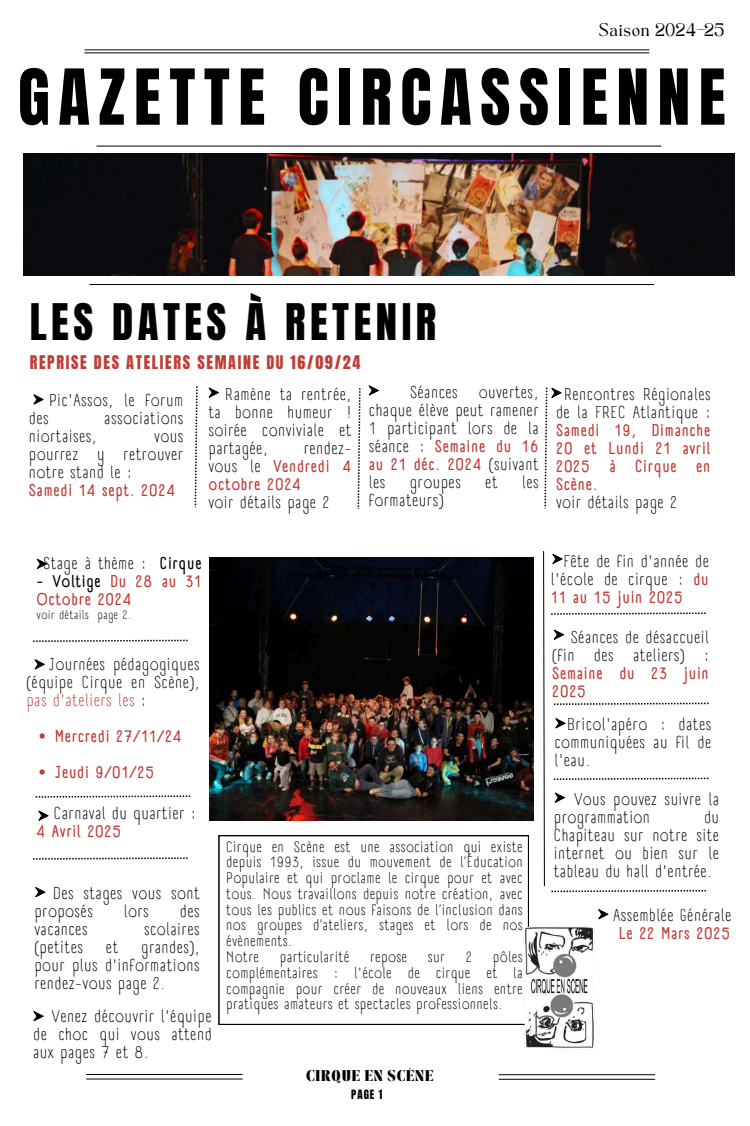
<style>
.page{position:relative;width:750px;height:1126px;background:#fff}
.page>*{position:absolute;margin:0;border:0;box-sizing:border-box;transform-origin:0 0}
.t1{font:65.5px "Anton";letter-spacing:.13em;color:#000}
.t2{font:42.8px "Anton";letter-spacing:.105em;color:#000}
.t3{font:16.7px/18px "A Day Without Sun Text";letter-spacing:.07em;color:#000;text-align:justify}
.t4{font:700 16.7px/18px "A Day Without Sun Text";letter-spacing:.07em;color:#bf3c37}
.t5{font:16px "Anton";letter-spacing:.105em;color:#bf3c37}
.t6{font:14.7px/15.8px "A Day Without Sun Text";letter-spacing:.07em;color:#000}
.t7{font:12.7px "TAN Angleton";color:#000}
.t8{font:12px "A Day Without Sun Text";letter-spacing:.07em;color:#000}
.t9{font:10.9px "Anton";color:#000}
.t10{font:700 9.6px "TANASHFORD";letter-spacing:.09em;color:#000}
.s1{font-weight:400;color:#000}
.s2{font-weight:700;color:#bf3c37}
.s3{font-weight:700}
.s4{color:#000}
.s5{color:#bf3c37}
</style>
<div class="page">
<hr style="left:97px;top:146px;width:564px;height:1px;background:#000">
<img style="left:24px;top:154px;width:710px;height:121px">
<hr style="left:90px;top:284px;width:564px;height:1px;background:#000">
<hr style="left:85px;top:52px;width:564px;height:1px;background:#000">
<hr style="left:85px;top:49px;width:564px;height:1px;background:#000">
<svg style="left:195px;top:386px;width:3px;height:121px"></svg>
<svg style="left:34px;top:394px;width:9px;height:10px"></svg>
<svg style="left:209px;top:387px;width:10px;height:10px"></svg>
<svg style="left:369px;top:385px;width:10px;height:10px"></svg>
<img style="left:209px;top:557px;width:325px;height:263px">
<hr style="left:87px;top:1078px;width:155px;height:1px;background:#000">
<hr style="left:87px;top:1073px;width:155px;height:1px;background:#000">
<hr style="left:499px;top:1078px;width:156px;height:1px;background:#000">
<hr style="left:499px;top:1073px;width:156px;height:1px;background:#000">
<svg style="left:40px;top:733px;width:5px;height:5px"></svg>
<svg style="left:40px;top:769px;width:5px;height:5px"></svg>
<svg style="left:35px;top:659px;width:9px;height:10px"></svg>
<svg style="left:37px;top:558px;width:10px;height:10px"></svg>
<svg style="left:33px;top:639px;width:155px;height:2px"></svg>
<svg style="left:33px;top:857px;width:155px;height:2px"></svg>
<svg style="left:553px;top:554px;width:9px;height:9px"></svg>
<svg style="left:551px;top:612px;width:155px;height:2px"></svg>
<svg style="left:554px;top:629px;width:10px;height:10px"></svg>
<svg style="left:554px;top:702px;width:155px;height:2px"></svg>
<svg style="left:556px;top:718px;width:9px;height:9px"></svg>
<svg style="left:35px;top:887px;width:10px;height:9px"></svg>
<svg style="left:34px;top:1011px;width:9px;height:9px"></svg>
<svg style="left:39px;top:810px;width:9px;height:10px"></svg>
<svg style="left:36px;top:795px;width:154px;height:2px"></svg>
<svg style="left:555px;top:792px;width:10px;height:10px"></svg>
<svg style="left:543px;top:551px;width:2px;height:335px"></svg>
<svg style="left:554px;top:777px;width:154px;height:2px"></svg>
<svg style="left:219px;top:835px;width:310px;height:189px"></svg>
<img style="left:488px;top:918px;width:114px;height:132px">
<svg style="left:358px;top:388px;width:3px;height:121px"></svg>
<svg style="left:544px;top:387px;width:17px;height:121px"></svg>
<svg style="left:551px;top:889px;width:155px;height:2px"></svg>
<svg style="left:598px;top:909px;width:10px;height:9px"></svg>
<p class="t7" style="left:599px;top:23px;width:127px">SAISON 2024--25</p>
<h1 class="t1" style="left:18px;top:50px;width:709px">GAZETTE CIRCASSIENNE</h1>
<h2 class="t2" style="left:30px;top:291px;width:408px">LES DATES À RETENIR</h2>
<p class="t5" style="left:30px;top:351px;width:332px">REPRISE DES ATELIERS SEMAINE DU 16/09/24</p>
<p class="t3" style="left:50px;top:390px;width:135px">Pic'Assos, le forum</p>
<p class="t3" style="left:29px;top:408px;width:21px">des</p>
<p class="t3" style="left:105px;top:408px;width:80px">associations</p>
<p class="t3" style="left:29px;top:426px;width:69px">niortaises,</p>
<p class="t3" style="left:29px;top:426px;width:155px;text-indent:125px">vous pourrez y retrouver notre stand le :</p>
<p class="t4" style="left:29px;top:480px;width:147px">Samedi 14 sept. 2024</p>
<p class="t3" style="left:209px;top:385px;width:144px;text-indent:17px">Ramène ta rentrée, ta bonne humeur ! soirée conviviale et partagée,</p>
<p class="t4" style="left:209px;top:439px;width:144px;text-align:justify;text-indent:95px"><span class="s1">rendez&shy;vous le</span> Vendredi 4 octobre 2024</p>
<p class="t3" style="left:209px;top:493px;width:122px">voir détails page 2</p>
<p class="t3" style="left:410px;top:383px;width:49px">Séances</p>
<p class="t3" style="left:369px;top:383px;width:171px;text-indent:110px">ouvertes, chaque élève peut ramener 1 participant lors de la séance : <span class="s2">Semaine du 16 au 21 déc. 2024</span> (suivant les</p>
<p class="t3" style="left:410px;top:473px;width:52px">groupes</p>
<p class="t3" style="left:486px;top:473px;width:13px">et</p>
<p class="t3" style="left:522px;top:473px;width:17px">les</p>
<p class="t3" style="left:369px;top:491px;width:75px">formateurs)</p>
<p class="t3" style="left:556px;top:385px;width:155px;text-align:center">Rencontres Régionales de la FREC Atlantique :</p>
<p class="t4" style="left:556px;top:421px;width:155px;text-align:justify">Samedi 19, Dimanche 20 et Lundi 21 avril 2025 à Cirque en Scène.</p>
<p class="t3" style="left:556px;top:493px;width:122px">voir détails page 2</p>
<p class="t3" style="left:44px;top:554px;width:160px">Stage à thème : <span class="s3">Cirque</span></p>
<p class="t4" style="left:37px;top:572px;width:166px"><span class="s4">- Voltige</span> Du 28 au 31<br>Octobre 2024</p>
<p class="t8" style="left:37px;top:607px;width:96px">voir détails page 2.</p>
<p class="t3" style="left:27px;top:654px;width:174px;text-indent:22px">Journées pédagogiques (équipe Cirque en Scène), <span class="s5">pas d'ateliers les</span> :</p>
<p class="t4" style="left:55px;top:717px;width:128px;line-height:36px">Mercredi 27/11/24<br>Jeudi 9/01/25</p>
<p class="t3" style="left:54px;top:804px;width:143px">Carnaval du quartier :</p>
<p class="t4" style="left:37px;top:822px;width:86px">4 Avril 2025</p>
<p class="t3" style="left:35px;top:884px;width:166px;text-indent:19px">Des stages vous sont proposés</p>
<p class="t3" style="left:124px;top:902px;width:26px">lors</p>
<p class="t3" style="left:180px;top:902px;width:21px">des</p>
<p class="t3" style="left:35px;top:920px;width:54px">vacances</p>
<p class="t3" style="left:144px;top:920px;width:56px">scolaires</p>
<p class="t3" style="left:35px;top:938px;width:49px">(petites</p>
<p class="t3" style="left:106px;top:938px;width:13px">et</p>
<p class="t3" style="left:35px;top:938px;width:166px;text-indent:107px">grandes), pour plus d'informations rendez-vous page 2.</p>
<p class="t3" style="left:34px;top:1007px;width:179px;text-indent:19px">Venez découvrir l'équipe de choc qui vous attend aux pages 7 et 8.</p>
<p class="t6" style="left:227px;top:838px;width:297px">Cirque en Scène est une association qui existe depuis 1993, issue du mouvement de l’Éducation Populaire et qui proclame le cirque pour et avec tous. Nous travaillons depuis notre création, avec tous les publics et nous faisons de l’inclusion dans nos groupes d’ateliers, stages et lors de nos évènements.<br>Notre</p>
<p class="t6" style="left:227px;top:948px;width:297px;text-align:justify;text-indent:267px">pôles complémentaires : l'école de cirque et la compagnie pour créer de nouveaux liens entre pratiques amateurs et spectacles professionnels.</p>
<p class="t6" style="left:280px;top:948px;width:71px">particularité</p>
<p class="t6" style="left:371px;top:948px;width:38px">repose</p>
<p class="t6" style="left:428px;top:948px;width:18px">sur</p>
<p class="t6" style="left:466px;top:948px;width:7px">2</p>
<p class="t10" style="left:306px;top:1069px;width:129px">CIRQUE EN SCÈNE</p>
<p class="t9" style="left:351px;top:1085px;width:33px">PAGE 1</p>
<p class="t3" style="left:551px;top:552px;width:159px;text-indent:13px">Fête de fin d'année de l'école de cirque : <span class="s2">du 11 au 15 juin 2025</span></p>
<p class="t3" style="left:553px;top:627px;width:158px;text-align:right">Séances de désaccueil (fin des ateliers) :</p>
<p class="t4" style="left:553px;top:663px;width:158px">Semaine du 23 juin<br>2025</p>
<p class="t3" style="left:555px;top:715px;width:158px;text-indent:13px">Bricol'apéro : dates communiquées au fil de l'eau.</p>
<p class="t3" style="left:554px;top:789px;width:166px;text-indent:21px">Vous pouvez suivre la programmation</p>
<p class="t3" style="left:554px;top:807px;width:166px;text-indent:150px">du Chapiteau sur notre site internet ou bien sur le tableau du hall d'entrée.</p>
<p class="t3" style="left:613px;top:905px;width:119px">Assemblée Générale</p>
<p class="t4" style="left:619px;top:923px;width:112px">Le 22 Mars 2025</p>
</div>
